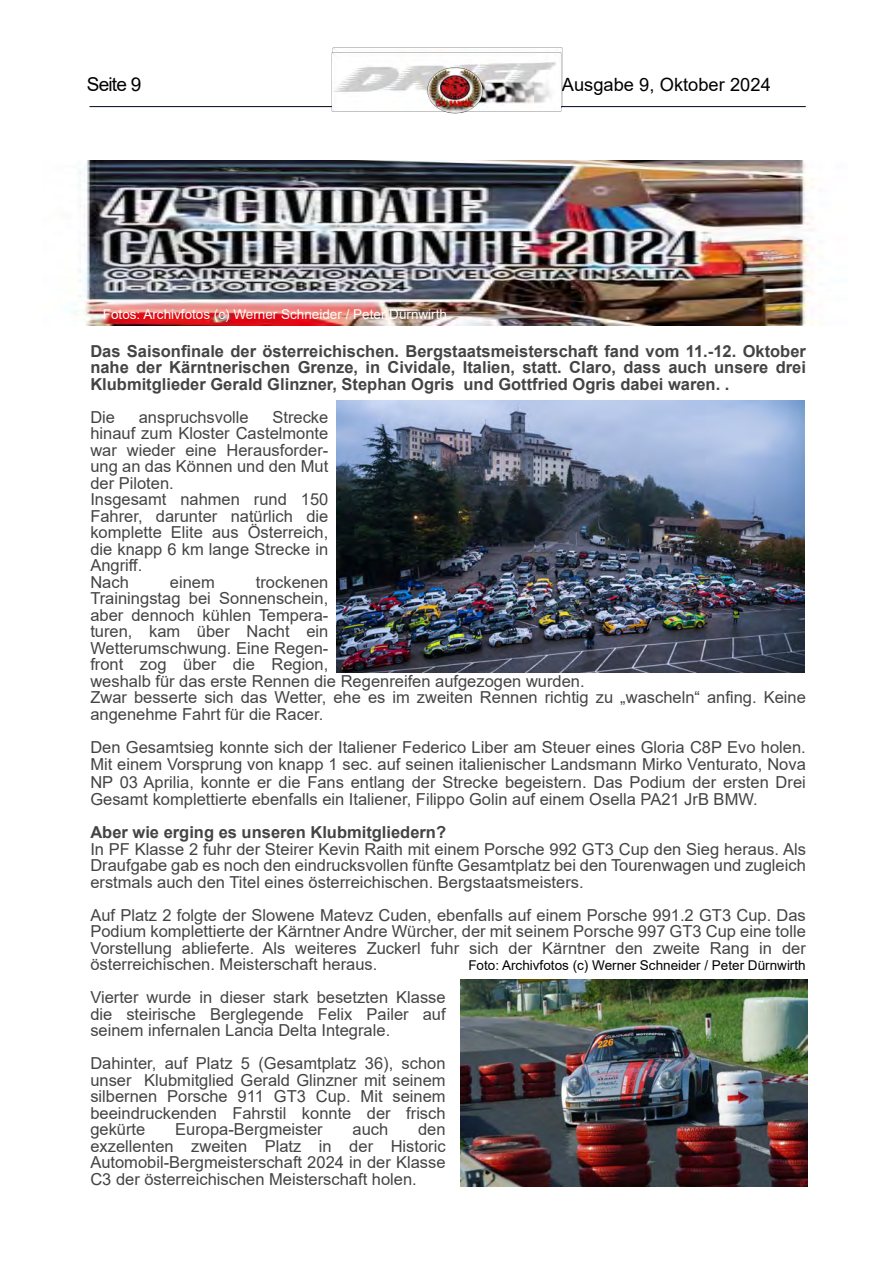
<style>
.page{position:relative;width:893px;height:1263px;background:#fff}
.page>*{position:absolute;margin:0;border:0;box-sizing:border-box;transform-origin:0 0}
.t1{font:19.05px "Arial";letter-spacing:-.045em;color:#000}
.t2{font:18.3px "Arial";color:#000}
.t3{font:16.5px/16.5px "Arial";color:#444;text-align:justify}
.t4{font:700 16.5px/16.5px "Arial";color:#444;text-align:justify}
.t5{font:13.5px "Arial";color:#fff}
.t6{font:13.5px "Arial";color:#000}
</style>
<div class="page">
<img style="left:332px;top:48px;width:231px;height:58px">
<hr style="left:90px;top:106px;width:715px;height:1px;background:#00071d">
<img style="left:446px;top:112px;width:19px;height:2px">
<img style="left:331px;top:52px;width:231px;height:60px">
<img style="left:67px;top:161px;width:748px;height:165px">
<img style="left:337px;top:401px;width:468px;height:271px">
<img style="left:461px;top:980px;width:346px;height:207px">
<p class="t1" style="left:87px;top:77px;width:56px">Seite 9</p>
<p class="t2" style="left:562px;top:78px;width:210px">Ausgabe 9, Oktober 2024</p>
<p class="t5" style="left:103px;top:309px;width:346px">Fotos: Archivfotos (c) Werner Schneider / Peter Dürnwirth</p>
<p class="t4" style="left:90px;top:344px;width:717px">Das Saisonfinale der österreichischen. Bergstaatsmeisterschaft fand vom 11.-12. Oktober nahe der Kärntnerischen Grenze, in Cividale, Italien, statt. Claro, dass auch unsere drei Klubmitglieder Gerald Glinzner, Stephan Ogris und Gottfried Ogris dabei waren. .</p>
<p class="t3" style="left:90px;top:410px;width:26px">Die</p>
<p class="t3" style="left:139px;top:410px;width:112px">anspruchsvolle</p>
<p class="t3" style="left:90px;top:410px;width:240px;text-align:left;text-indent:182px">Strecke hinauf zum Kloster Castelmonte war wieder eine Herausforder&shy;ung an das Können und den Mut der Piloten.<br>Insgesamt nahmen rund 150<br>Fahrer, darunter natürlich die komplette Elite aus Österreich, die knapp 6 km lange Strecke in<br>Angriff.<br>Nach</p>
<p class="t3" style="left:90px;top:575px;width:717px;text-align:left;text-indent:166px">trockenen<br>Trainingstag bei Sonnenschein,<br>aber dennoch kühlen Tempera-<br>turen, kam über Nacht ein<br>Wetterumschwung. Eine Regen-<br>front zog über die Region,<br>weshalb für das erste Rennen die Regenreifen aufgezogen wurden.<br>Zwar besserte sich das Wetter, ehe es im zweiten Rennen richtig zu „wascheln“ anfing. Keine angenehme Fahrt für die Racer.</p>
<p class="t3" style="left:90px;top:741px;width:717px;line-height:17.1px">Den Gesamtsieg konnte sich der Italiener Federico Liber am Steuer eines Gloria C8P Evo holen.<br>Mit einem Vorsprung von knapp 1 sec. auf seinen italienischer Landsmann Mirko Venturato, Nova NP 03 Aprilia, konnte er die Fans entlang der Strecke begeistern. Das Podium der ersten Drei Gesamt komplettierte ebenfalls ein Italiener, Filippo Golin auf einem Osella PA21 JrB BMW.</p>
<p class="t4" style="left:90px;top:825px;width:357px">Aber wie erging es unseren Klubmitgliedern?</p>
<p class="t3" style="left:90px;top:842px;width:717px">In PF Klasse 2 fuhr der Steirer Kevin Raith mit einem Porsche 992 GT3 Cup den Sieg heraus. Als Draufgabe gab es noch den eindrucksvollen fünfte Gesamtplatz bei den Tourenwagen und zugleich erstmals auch den Titel eines österreichischen. Bergstaatsmeisters.</p>
<p class="t3" style="left:90px;top:908px;width:717px">Auf Platz 2 folgte der Slowene Matevz Cuden, ebenfalls auf einem Porsche 991.2 GT3 Cup. Das Podium komplettierte der Kärntner Andre Würcher, der mit seinem Porsche 997 GT3 Cup eine tolle Vorstellung ablieferte. Als weiteres Zuckerl fuhr sich der Kärntner den zweite Rang in der österreichischen. Meisterschaft heraus.</p>
<p class="t3" style="left:170px;top:575px;width:46px">einem</p>
<p class="t6" style="left:468px;top:960px;width:339px">Foto: Archivfotos (c) Werner Schneider / Peter Dürnwirth</p>
<p class="t3" style="left:90px;top:990px;width:357px">Vierter wurde in dieser stark besetzten Klasse die steirische Berglegende Felix Pailer auf seinem infernalen Lancia Delta Integrale.</p>
<p class="t3" style="left:90px;top:1056px;width:357px">Dahinter, auf Platz 5 (Gesamtplatz 36), schon unser Klubmitglied Gerald Glinzner mit seinem silbernen Porsche 911 GT3 Cup. Mit seinem beeindruckenden Fahrstil konnte der frisch gekürte</p>
<p class="t3" style="left:90px;top:1122px;width:357px;text-indent:328px">den exzellenten zweiten Platz in der Historic Automobil-Bergmeisterschaft 2024 in der Klasse C3 der österreichischen Meisterschaft holen.</p>
<p class="t3" style="left:175px;top:1122px;width:149px">Europa-Bergmeister</p>
<p class="t3" style="left:353px;top:1122px;width:37px">auch</p>
</div>
